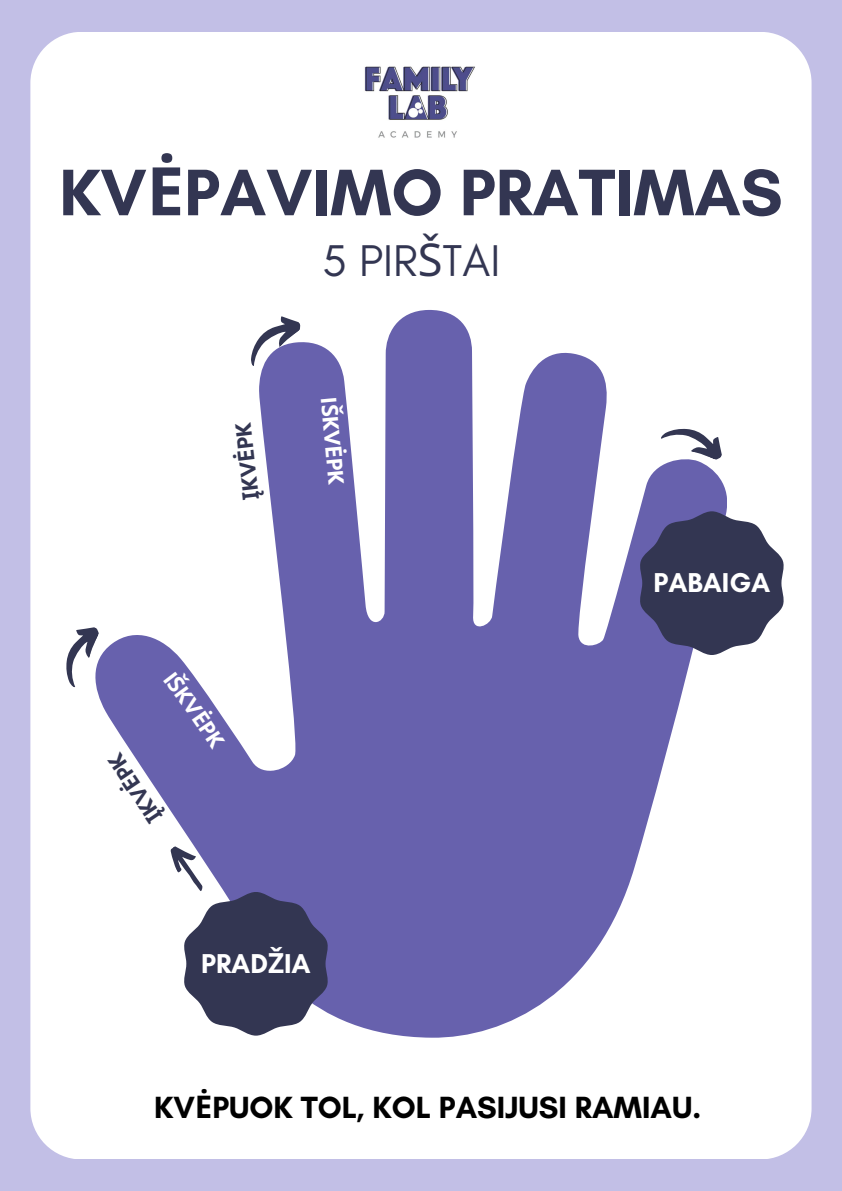
<style>
.page{position:relative;width:842px;height:1191px;background:#fff}
.page>*{position:absolute;margin:0;border:0;box-sizing:border-box;transform-origin:0 0}
.t1{font:700 66.9px "Glacial Indifference";color:#333652}
.t2{font:45.2px "Glacial Indifference";color:#333652}
.t3{font:700 31.2px "Glacial Indifference";color:#000}
.t4{font:700 27.8px "Glacial Indifference";color:#fff}
.t5{font:700 22.6px "Glacial Indifference";color:#333652}
.t6{font:700 22.6px "Glacial Indifference";color:#fff}
.s1{font-family:"Noto Sans"}
</style>
<div class="page">
<div style="left:0;top:0;width:842px;height:1190px;background:#c2bfe6"></div>
<div style="left:30px;top:32px;width:781px;height:1126px;background:#fff"></div>
<svg style="left:95px;top:310px;width:632px;height:727px;background:#aaa6d1"></svg>
<svg style="left:165px;top:839px;width:164px;height:196px;background:#727293"></svg>
<svg style="left:56px;top:621px;width:45px;height:67px;background:#cdcdd6"></svg>
<svg style="left:240px;top:310px;width:63px;height:58px;background:#bab9cf"></svg>
<svg style="left:660px;top:419px;width:67px;height:42px;background:#cfd0d7"></svg>
<div style="left:353px;top:41px;width:117px;height:117px;background:#fff"></div>
<img style="left:357px;top:52px;width:126px;height:103px">
<svg style="left:638px;top:511px;width:147px;height:144px;background:#535573"></svg>
<svg style="left:163px;top:671px;width:63px;height:79px;background:#827dbb"></svg>
<h1 class="t1" style="left:59px;top:152px;width:725px">KV<span class="s1">Ė</span>PAVIMO PRATIMAS</h1>
<p class="t5" style="left:238px;top:501px;width:79px;rotate:-97deg"><span class="s1">Į</span>KV<span class="s1">Ė</span>PK</p>
<h2 class="t2" style="left:322px;top:233px;width:180px">5 PIR<span class="s1">Š</span>TAI</h2>
<h4 class="t6" style="left:342px;top:396px;width:88px;rotate:85deg">I<span class="s1">Š</span>KV<span class="s1">Ė</span>PK</h4>
<p class="t5" style="left:145px;top:827px;width:79px;rotate:-124deg"><span class="s1">Į</span>KV<span class="s1">Ė</span>PK</p>
<p class="t4" style="left:201px;top:946px;width:111px">PRAD<span class="s1">Ž</span>IA</p>
<p class="t4" style="left:653px;top:566px;width:118px">PABAIGA</p>
<p class="t3" style="left:154px;top:1087px;width:548px">KV<span class="s1">Ė</span>PUOK TOL, KOL PASIJUSI RAMIAU.</p>
</div>
